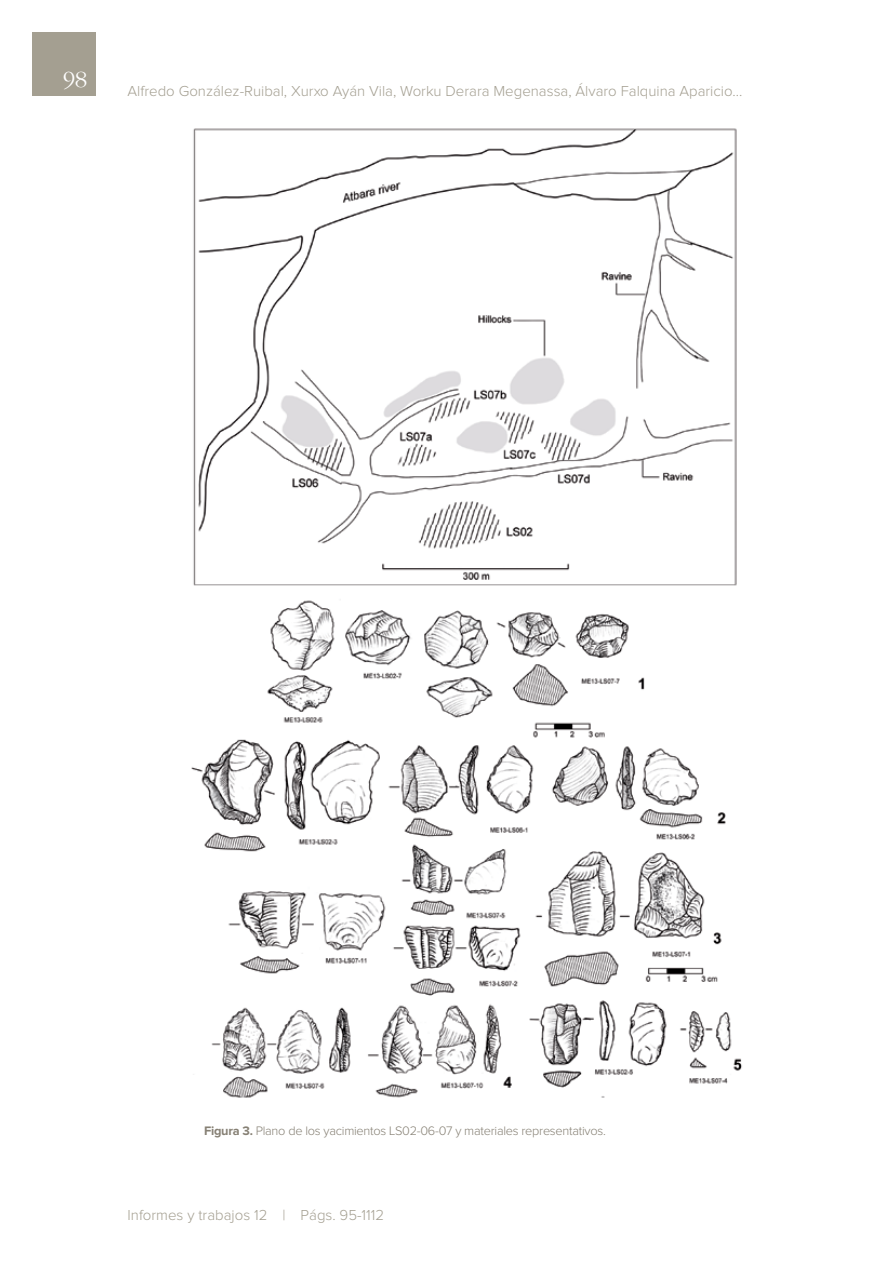
<style>
.page{position:relative;width:893px;height:1263px;background:#fff}
.page>*{position:absolute;margin:0;border:0;box-sizing:border-box;transform-origin:0 0}
.t1{font:300 24px "ITC Garamond Std";color:#fff}
.t2{font:300 15px "Proxima Nova";color:#a49f91}
.t3{font:300 12.75px "Proxima Nova";letter-spacing:-.02em;color:#868074}
.s1{font-weight:700}
</style>
<div class="page">
<div style="left:32px;top:32px;width:64px;height:64px;background:#a49f91"></div>
<img style="left:191px;top:128px;width:551px;height:970px">
<h1 class="t1" style="left:63px;top:67px;width:25px">98</h1>
<p class="t2" style="left:128px;top:84px;width:616px">Alfredo González-Ruibal, Xurxo Ayán Vila, Worku Derara Megenassa, Álvaro Falquina Aparicio...</p>
<p class="t3" style="left:204px;top:1124px;width:403px"><span class="s1">Figura 3.</span> Plano de los yacimientos LS02-06-07 y materiales representativos.</p>
<p class="t2" style="left:128px;top:1208px;width:258px">Informes y trabajos 12 | Págs. 95-1112</p>
</div>
